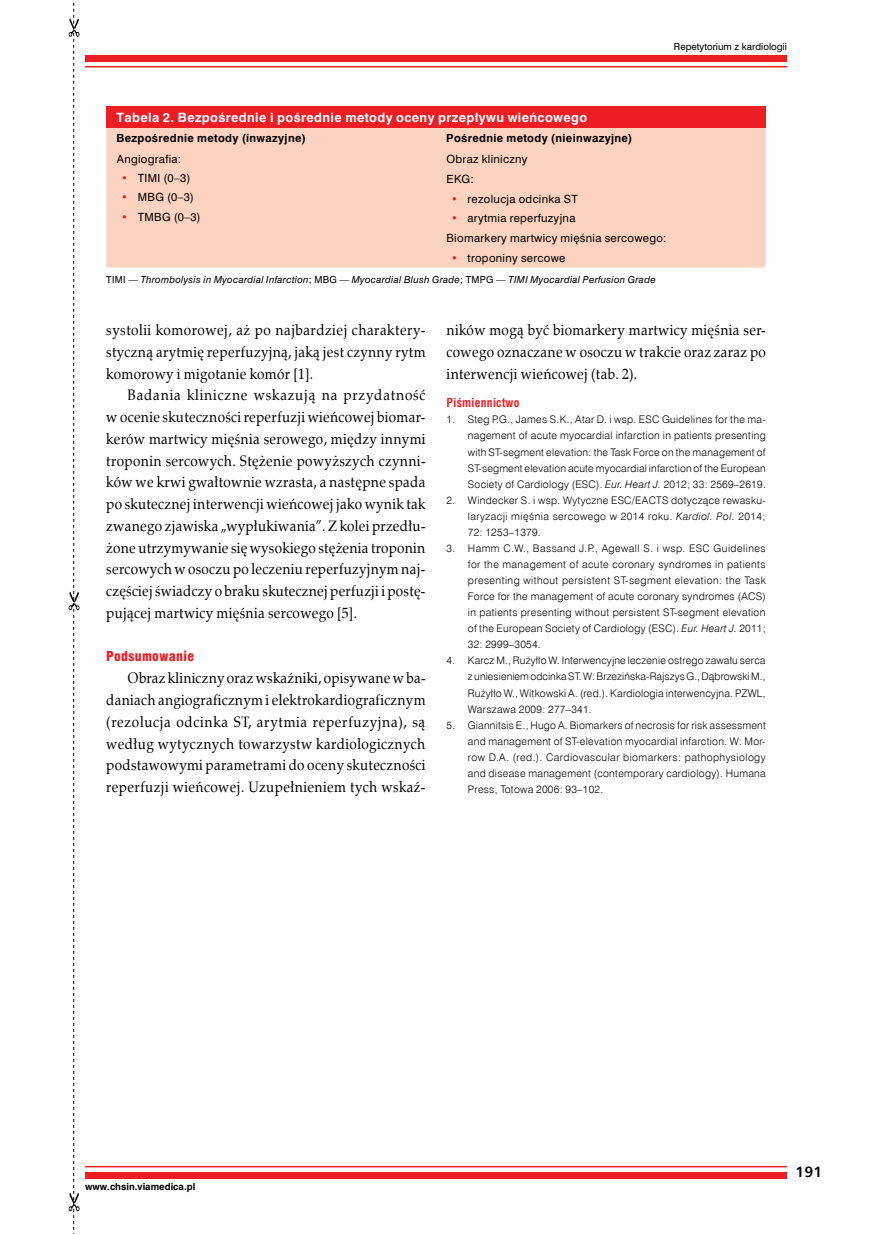
<style>
.page{position:relative;width:872px;height:1234px;background:#fff}
.page>*{position:absolute;margin:0;border:0;box-sizing:border-box;transform-origin:0 0}
.t1{font:15px/21.8px "Zapf Calligr EU";letter-spacing:.025em;color:#000;text-align:justify;scale:.9 1}
.t2{font:700 15px "Humnst 777 EU";color:#000}
.t3{font:13.5px "Swis 721 Blk Cn EU";letter-spacing:.025em;color:#ed1d24}
.t4{font:700 12px "Swis 721 PL";letter-spacing:.03em;color:#fff}
.t5{font:700 12px "Swis 721 Cn EU";letter-spacing:.025em;color:#ed1d24}
.t6{font:10.5px/16px "Swis 721 Lt EU";letter-spacing:.025em;color:#000;text-align:justify}
.t7{font:10.5px/20.4px "Swis 721 PL";letter-spacing:.03em;color:#000}
.t8{font:700 10.5px "Swis 721 PL";letter-spacing:.03em;color:#000}
.t9{font:italic 9px "Swis 721 PL";letter-spacing:.03em;color:#000}
.t10{font:9px "Swis 721 PL";color:#000}
.t11{font:700 9px "Swis 721 PL";color:#000}
.s1{font-weight:700;color:#ed1d24}
.s2{font-style:normal}
.s3{font-style:italic}
</style>
<div class="page">
<div style="left:85px;top:55px;width:702px;height:7px;background:#ed1d24"></div>
<hr style="left:85px;top:66px;width:702px;height:1px;background:#ed1d24">
<div style="left:85px;top:1171px;width:702px;height:7px;background:#ed1d24"></div>
<hr style="left:85px;top:1165px;width:702px;height:2px;background:#ed1d24">
<svg style="left:69px;top:2px;width:10px;height:1228px"></svg>
<div style="left:106px;top:106px;width:659px;height:22px;background:#ed1d24"></div>
<div style="left:106px;top:128px;width:659px;height:139px;background:#fcd3c1"></div>
<p class="t10" style="left:674px;top:40px;width:114px">Repetytorium z kardiologii</p>
<p class="t4" style="left:117px;top:110px;width:472px">Tabela 2. Bezpośrednie i pośrednie metody oceny przepływu wieńcowego</p>
<p class="t8" style="left:117px;top:131px;width:191px">Bezpośrednie metody (inwazyjne)</p>
<p class="t8" style="left:446px;top:131px;width:188px">Pośrednie metody (nieinwazyjne)</p>
<p class="t7" style="left:117px;top:148px;width:66px">Angiografia:</p>
<p class="t7" style="left:121px;top:168px;width:71px"><span class="s1">•</span> TIMI (0–3)</p>
<p class="t7" style="left:121px;top:187px;width:74px"><span class="s1">•</span> MBG (0–3)</p>
<p class="t7" style="left:121px;top:206px;width:81px"><span class="s1">•</span> TMBG (0–3)</p>
<p class="t7" style="left:446px;top:148px;width:83px">Obraz kliniczny<br>EKG:</p>
<p class="t7" style="left:451px;top:188px;width:128px"><span class="s1">•</span> rezolucja odcinka ST</p>
<p class="t7" style="left:446px;top:207px;width:222px;text-indent:5px"><span class="s1">•</span> arytmia reperfuzyjna<br>Biomarkery martwicy mięśnia sercowego:</p>
<p class="t7" style="left:451px;top:247px;width:116px"><span class="s1">•</span> troponiny sercowe</p>
<p class="t9" style="left:106px;top:273px;width:551px"><span class="s2">TIMI —</span> Thrombolysis in Myocardial Infarction<span class="s2">; MBG —</span> Myocardial Blush Grade<span class="s2">; TMPG —</span> TIMI Myocardial Perfusion Grade</p>
<h1 class="t1" style="left:106px;top:319px;width:356px">systolii komorowej, aż po najbardziej charaktery&shy;styczną arytmię reperfuzyjną, jaką jest czynny rytm komorowy i migotanie komór [1].</h1>
<p class="t1" style="left:106px;top:384px;width:356px;text-indent:21px">Badania kliniczne wskazują na przydatność w ocenie skuteczności reperfuzji wieńcowej biomar&shy;kerów martwicy mięśnia serowego, między innymi troponin sercowych. Stężenie powyższych czynni&shy;ków we krwi gwałtownie wzrasta, a następne spada po skutecznej interwencji wieńcowej jako wynik tak zwanego zjawiska „wypłukiwania”. Z kolei przedłu&shy;żone utrzymywanie się wysokiego stężenia troponin sercowych w osoczu po leczeniu reperfuzyjnym naj&shy;częściej świadczy o braku skutecznej perfuzji i postę&shy;pującej martwicy mięśnia sercowego [5].</p>
<p class="t3" style="left:106px;top:648px;width:89px">Podsumowanie</p>
<p class="t1" style="left:106px;top:667px;width:356px;text-indent:21px">Obraz kliniczny oraz wskaźniki, opisywane w ba&shy;daniach angiograficznym i elektrokardiograficznym (rezolucja odcinka ST, arytmia reperfuzyjna), są według wytycznych towarzystw kardiologicznych podstawowymi parametrami do oceny skuteczności reperfuzji wieńcowej. Uzupełnieniem tych wskaź-</p>
<h1 class="t1" style="left:446px;top:319px;width:356px">ników mogą być biomarkery martwicy mięśnia ser&shy;cowego oznaczane w osoczu w trakcie oraz zaraz po interwencji wieńcowej (tab. 2).</h1>
<p class="t5" style="left:446px;top:395px;width:74px">Piśmiennictwo</p>
<p class="t6" style="left:468px;top:412px;width:299px;text-indent:-21px">1. Steg P.G., James S.K., Atar D. i wsp. ESC Guidelines for the ma&shy;nagement of acute myocardial infarction in patients presenting with ST-segment elevation: the Task Force on the management of ST-segment elevation acute myocardial infarction of the European Society of Cardiology (ESC). <span class="s3">Eur. Heart J.</span> 2012; 33: 2569–2619.</p>
<p class="t6" style="left:468px;top:492px;width:299px;text-indent:-21px">2. Windecker S. i wsp. Wytyczne ESC/EACTS dotyczące rewasku&shy;laryzacji mięśnia sercowego w 2014 roku. <span class="s3">Kardiol. Pol.</span> 2014; 72: 1253–1379.</p>
<p class="t6" style="left:468px;top:540px;width:299px;text-indent:-21px">3. Hamm C.W., Bassand J.P., Agewall S. i wsp. ESC Guidelines for the management of acute coronary syndromes in patients presenting without persistent ST-segment elevation: the Task Force for the management of acute coronary syndromes (ACS) in patients presenting without persistent ST-segment elevation of the European Society of Cardiology (ESC). <span class="s3">Eur. Heart J.</span> 2011; 32: 2999–3054.</p>
<p class="t6" style="left:468px;top:652px;width:299px;text-indent:-21px">4. Karcz M., Rużyłło W. Interwencyjne leczenie ostrego zawału serca z uniesieniem odcinka ST. W: Brzezińska-Rajszys G., Dąbrowski M., Rużyłło W., Witkowski A. (red.). Kardiologia interwencyjna. PZWL, Warszawa 2009: 277–341.</p>
<p class="t6" style="left:468px;top:717px;width:299px;text-indent:-21px">5. Giannitsis E., Hugo A. Biomarkers of necrosis for risk assessment and management of ST-elevation myocardial infarction. W: Mor&shy;row D.A. (red.). Cardiovascular biomarkers: pathophysiology and disease management (contemporary cardiology). Humana Press, Totowa 2006: 93–102.</p>
<p class="t11" style="left:85px;top:1180px;width:112px">www.chsin.viamedica.pl</p>
<h1 class="t2" style="left:795px;top:1162px;width:29px">191</h1>
</div>
